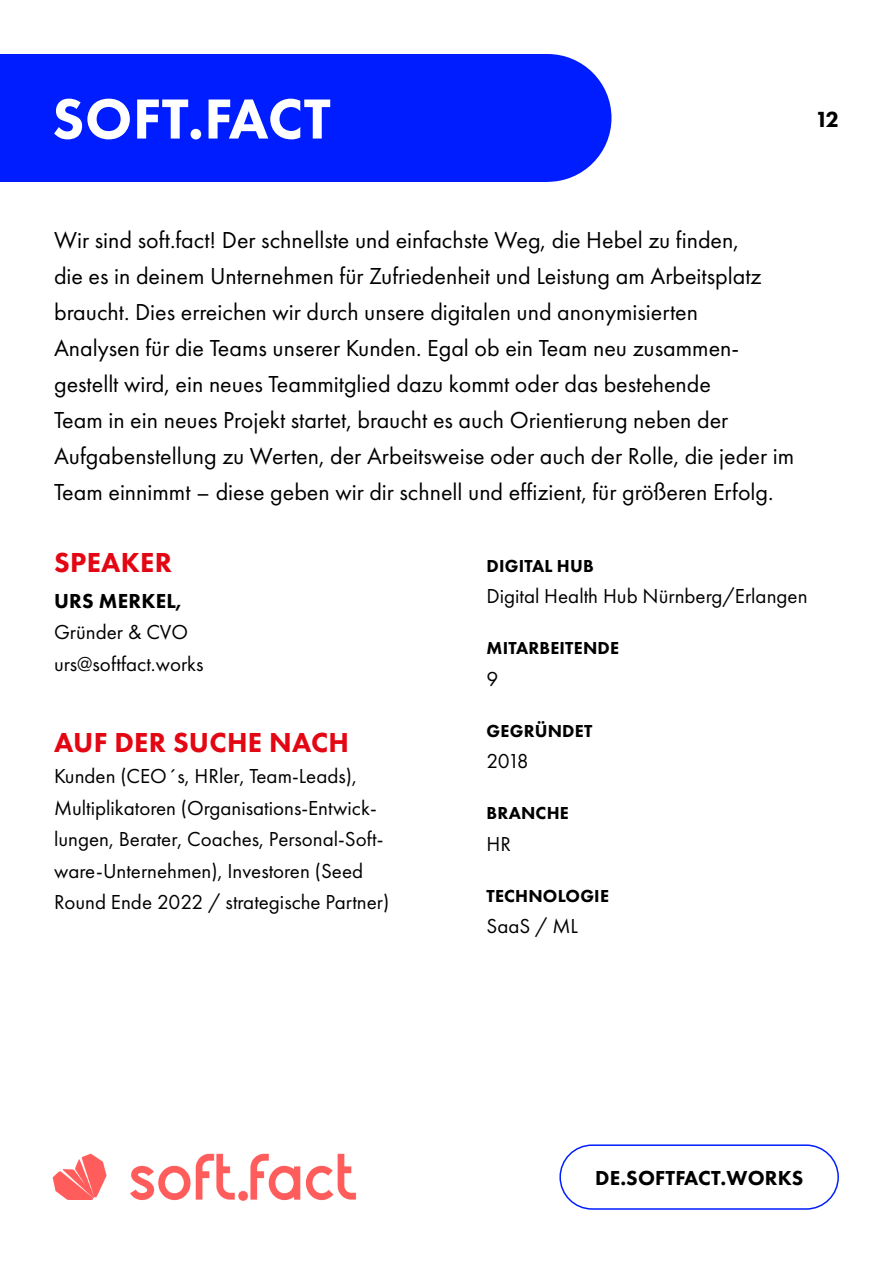
<style>
.page{position:relative;width:893px;height:1263px;background:#fff}
.page>*{position:absolute;margin:0;border:0;box-sizing:border-box;transform-origin:0 0}
.Inhalt_StartUps{font:800 58.5px "Futura PT";letter-spacing:.01em;color:#fff}
.t1{font:800 28.5px "Futura PT";letter-spacing:.01em;color:#e30613}
.fließ_3{font:24px/36px "Futura PT";color:#000}
.t2{font:800 22.65px "Futura PT";color:#000}
.Fließtext_Raster{font:21px/31.5px "Futura PT";color:#000}
.Fließtext{font:21px "Futura PT";color:#000}
.t3{font:800 21px "Futura PT";letter-spacing:.01em;color:#000}
.t4{font:800 18px "Futura PT";letter-spacing:.01em;color:#000}
</style>
<div class="page">
<div style="left:559px;top:1144px;width:280px;height:66px;border:2px solid #001dff;border-radius:32px"></div>
<div style="left:0;top:54px;width:548px;height:128px;background:#001dff"></div>
<div style="left:484px;top:54px;width:127px;height:128px;background:#001dff;border-radius:50%"></div>
<img style="left:52px;top:1153px;width:305px;height:48px">
<p class="Inhalt_StartUps" style="left:52px;top:82px;width:280px">SOFT.FACT</p>
<p class="t2" style="left:815px;top:105px;width:25px">12</p>
<p class="fließ_3" style="left:54px;top:221px;width:742px">Wir sind soft.fact! Der schnellste und einfachste Weg, die Hebel zu finden,<br>die es in deinem Unternehmen für Zufriedenheit und Leistung am Arbeitsplatz braucht. Dies erreichen wir durch unsere digitalen und anonymisierten<br>Analysen für die Teams unserer Kunden. Egal ob ein Team neu zusammen&shy;gestellt wird, ein neues Teammitglied dazu kommt oder das bestehende<br>Team in ein neues Projekt startet, braucht es auch Orientierung neben der Aufgabenstellung zu Werten, der Arbeitsweise oder auch der Rolle, die jeder im Team einnimmt – diese geben wir dir schnell und effizient, für größeren Erfolg.</p>
<p class="t1" style="left:54px;top:544px;width:119px">SPEAKER</p>
<p class="t3" style="left:54px;top:587px;width:129px">URS MERKEL,</p>
<p class="Fließtext_Raster" style="left:54px;top:616px;width:136px">Gründer &amp; CVO</p>
<p class="Fließtext_Raster" style="left:54px;top:648px;width:151px">urs@softfact.works</p>
<p class="t1" style="left:54px;top:724px;width:296px">AUF DER SUCHE NACH</p>
<p class="Fließtext_Raster" style="left:54px;top:760px;width:337px">Kunden (CEO´s, HRler, Team-Leads), Multiplikatoren (Organisations-Entwick&shy;lungen, Berater, Coaches, Personal-Soft&shy;ware-Unternehmen), Investoren (Seed Round Ende 2022 / strategische Partner)</p>
<p class="t4" style="left:487px;top:554px;width:109px">DIGITAL HUB</p>
<p class="Fließtext" style="left:486px;top:584px;width:323px">Digital Health Hub Nürnberg/Erlangen</p>
<p class="t4" style="left:487px;top:637px;width:134px">MITARBEITENDE</p>
<p class="Fließtext" style="left:486px;top:666px;width:13px">9</p>
<p class="t4" style="left:487px;top:719px;width:107px">GEGRÜNDET</p>
<p class="Fließtext" style="left:486px;top:749px;width:44px">2018</p>
<p class="t4" style="left:487px;top:802px;width:84px">BRANCHE</p>
<p class="Fließtext" style="left:486px;top:831px;width:26px">HR</p>
<p class="t4" style="left:487px;top:884px;width:124px">TECHNOLOGIE</p>
<p class="Fließtext" style="left:486px;top:914px;width:93px">SaaS / ML</p>
<p class="t3" style="left:595px;top:1165px;width:210px">DE.SOFTFACT.WORKS</p>
</div>
